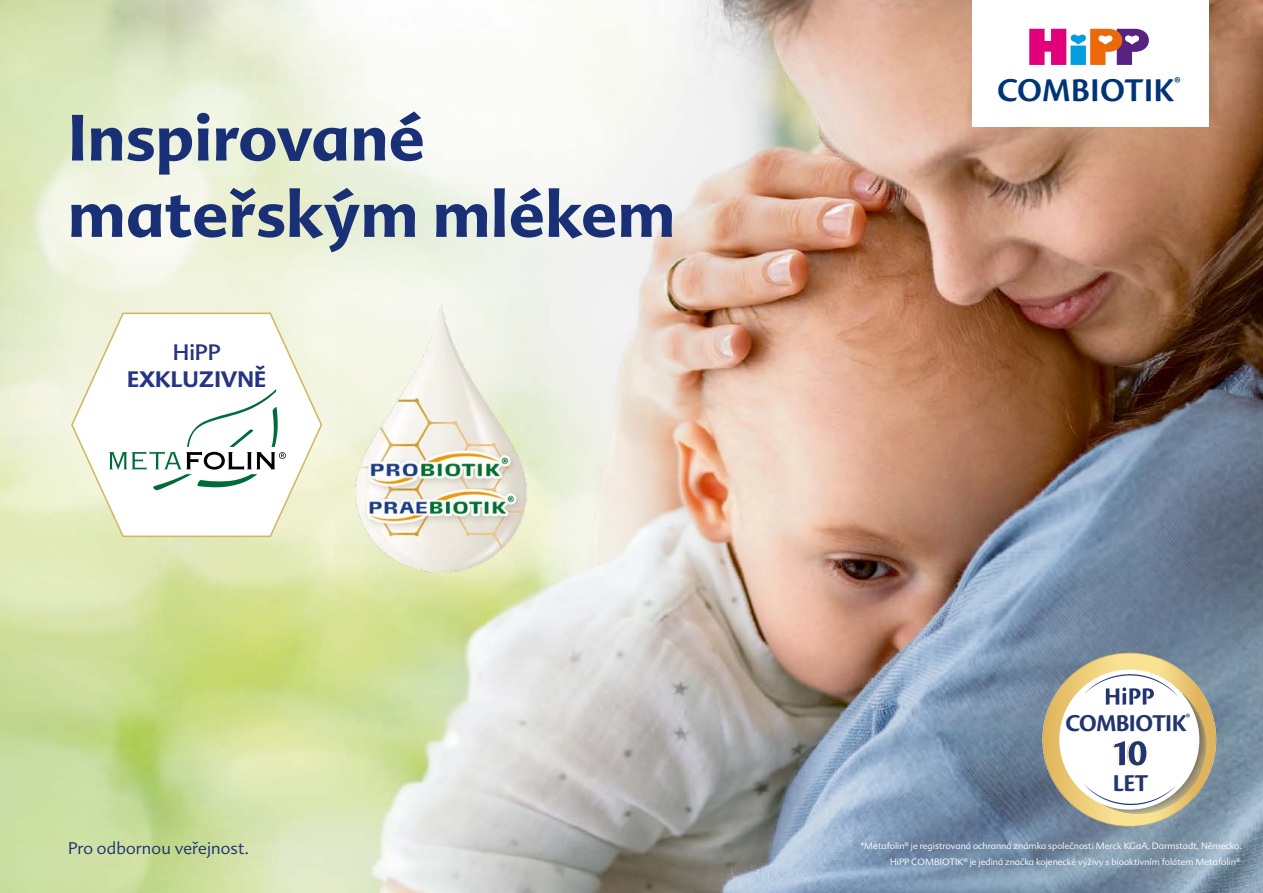
<style>
.page{position:relative;width:1263px;height:893px;background:#fff}
.page>*{position:absolute;margin:0;border:0;box-sizing:border-box;transform-origin:0 0}
.t1{font:700 63.6px/76.3px "Advert OT";letter-spacing:.01em;color:#193076}
.t2{font:34.65px "Cronos Pro Semibold Capt";color:#003477}
.t3{font:700 25.2px "Cronos Pro";letter-spacing:-.03em;color:#233570}
.t4{font:700 21.75px "Advert OT";color:#253483}
.t5{font:21.75px "Advert OT";color:#253483}
.t6{font:300 16.5px "Advert OT";letter-spacing:.01em;color:#193076}
.t7{font:300 9px/16.2px "Advert OT";color:#fff;text-align:right}
</style>
<div class="page">
<img style="left:0;top:0;width:1263px;height:893px">
<svg style="left:0;top:200px;width:553px;height:357px;background:#ecf1d9"></svg>
<svg style="left:70px;top:311px;width:253px;height:227px"></svg>
<svg style="left:109px;top:389px;width:177px;height:101px"></svg>
<img style="left:335px;top:302px;width:213px;height:289px">
<svg style="left:1042px;top:653px;width:175px;height:174px"></svg>
<div style="left:972px;top:0;width:236px;height:126px;background:#fff"></div>
<svg style="left:964px;top:29px;width:256px;height:96px"></svg>
<h1 class="t1" style="left:68px;top:98px;width:608px">Inspirované mateřským mlékem</h1>
<h3 class="t5" style="left:173px;top:338px;width:49px">HiPP</h3>
<h3 class="t4" style="left:127px;top:364px;width:141px">EXKLUZIVNĚ</h3>
<h3 class="t6" style="left:68px;top:838px;width:182px">Pro odbornou veřejnost.</h3>
<h2 class="t2" style="left:997px;top:70px;width:185px">COMBIOTIK<sup>®</sup></h2>
<h3 class="t3" style="left:1065px;top:709px;width:126px">COMBIOTIK<sup>®</sup></h3>
<h3 class="t3" style="left:1113px;top:768px;width:37px">LET</h3>
<p class="t7" style="left:860px;top:837px;width:383px">*Metafolin<sup>®</sup> je registrovaná ochranná známka společnosti Merck KGaA, Darmstadt, Německo.<br>HiPP COMBIOTIK<sup>®</sup> je jediná značka kojenecké výživy s bioaktivním folátem Metafolin<sup>®.</sup></p>
</div>
